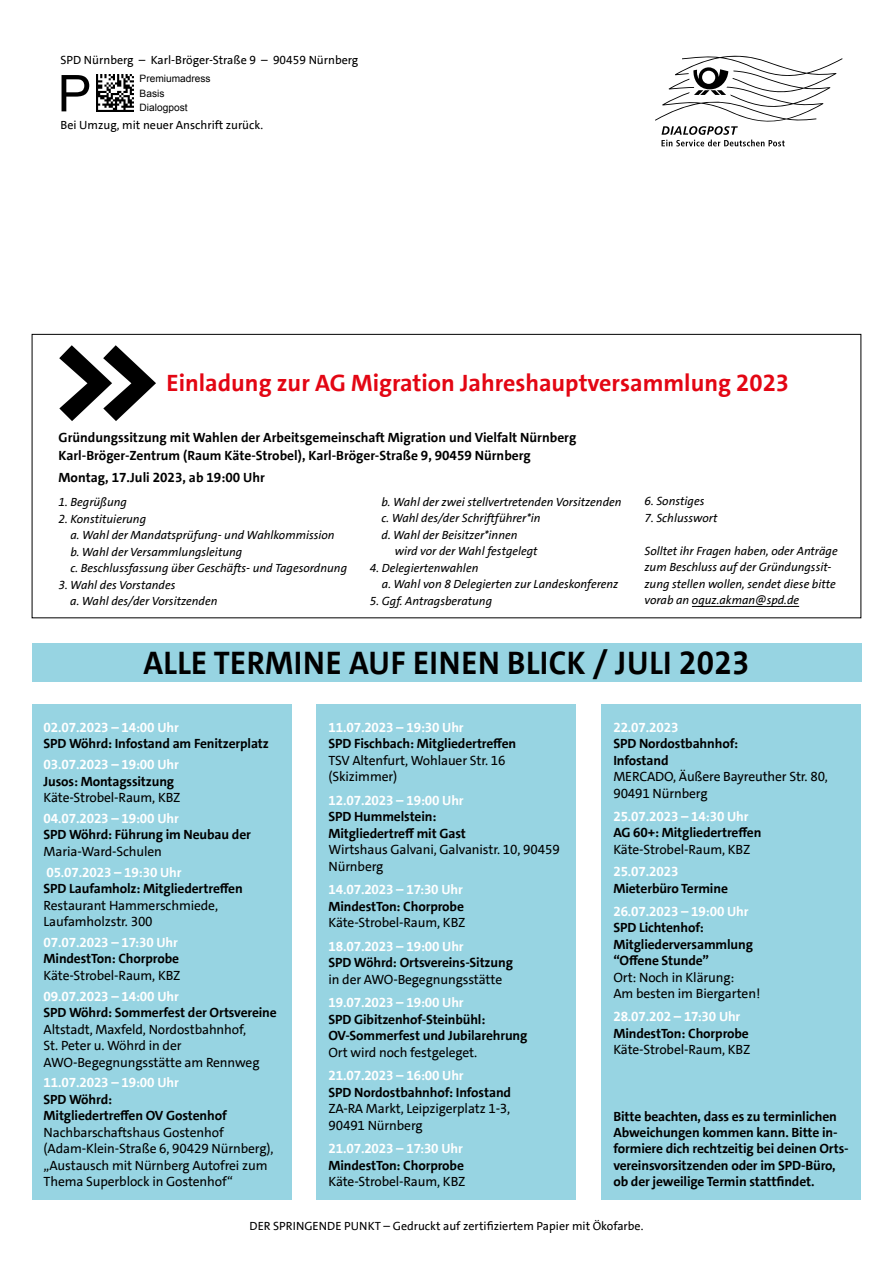
<style>
.page{position:relative;width:893px;height:1263px;background:#fff}
.page>*{position:absolute;margin:0;border:0;box-sizing:border-box;transform-origin:0 0}
.t1{font:800 125.55px "SPD The Sans";color:#000}
.t2{font:50.7px "Arial";color:#000}
.t3{font:700 33px "SPD The Sans";letter-spacing:.01em;color:#000;scale:.95 1}
.t4{font:700 24px "SPD The Sans";color:#e30613}
.t5{font:700 13.5px/16.5px "SPD The Sans";letter-spacing:-.01em;color:#000}
.t6{font:13.5px/16.5px "SPD The Sans";letter-spacing:-.01em;color:#000}
.t7{font:700 13.5px "SPD The Sans";letter-spacing:-.01em;color:#fff}
.t8{font:italic 12px/16.5px "SPD The Sans";color:#000}
.t9{font:12px "SPD The Sans";color:#000}
.t10{font:10.2px/14.7px "Arial";color:#000}
</style>
<div class="page">
<svg style="left:655px;top:55px;width:187px;height:91px"></svg>
<div style="left:32px;top:704px;width:259px;height:495px;background:#97d4e2"></div>
<div style="left:317px;top:704px;width:259px;height:495px;background:#97d4e2"></div>
<div style="left:602px;top:704px;width:259px;height:495px;background:#97d4e2"></div>
<div style="left:32px;top:643px;width:829px;height:38px;background:#97d4e2"></div>
<img style="left:97px;top:75px;width:36px;height:36px">
<hr style="left:692px;top:606px;width:107px;height:1px;background:#000">
<p class="t9" style="left:61px;top:52px;width:299px">SPD Nürnberg – Karl-Bröger-Straße 9 – 90459 Nürnberg</p>
<h2 class="t2" style="left:58px;top:60px;width:35px">P</h2>
<p class="t10" style="left:140px;top:71px;width:73px">Premiumadress<br>Basis<br>Dialogpost</p>
<p class="t9" style="left:61px;top:117px;width:204px">Bei Umzug, mit neuer Anschrift zurück.</p>
<h1 class="t1" style="left:50px;top:298px;width:115px">&gt;&gt;</h1>
<h3 class="t4" style="left:167px;top:367px;width:624px">Einladung zur AG Migration Jahreshauptversammlung 2023</h3>
<p class="t5" style="left:59px;top:428px;width:519px;line-height:18px">Gründungssitzung mit Wahlen der Arbeitsgemeinschaft Migration und Vielfalt Nürnberg<br>Karl-Bröger-Zentrum (Raum Käte-Strobel), Karl-Bröger-Straße 9, 90459 Nürnberg</p>
<p class="t5" style="left:59px;top:470px;width:208px">Montag, 17.Juli 2023, ab 19:00 Uhr</p>
<p class="t8" style="left:59px;top:494px;width:70px">1. Begrüßung</p>
<p class="t8" style="left:70px;top:511px;width:278px;text-indent:-12px">2. Konstituierung<br>a. Wahl der Mandatsprüfung- und Wahlkommission<br>b. Wahl der Versammlungsleitung<br>c. Beschlussfassung über Geschäfts- und Tagesordnung</p>
<p class="t8" style="left:70px;top:577px;width:149px;text-indent:-12px">3. Wahl des Vorstandes<br>a. Wahl des/der Vorsitzenden</p>
<p class="t8" style="left:644px;top:493px;width:61px">6. Sonstiges</p>
<p class="t8" style="left:644px;top:510px;width:75px">7. Schlusswort</p>
<p class="t8" style="left:644px;top:543px;width:195px">Solltet ihr Fragen haben, oder Anträge zum Beschluss auf der Gründungssit&shy;zung stellen wollen, sendet diese bitte vorab an oguz.akman@spd.de</p>
<p class="t8" style="left:382px;top:494px;width:241px">b. Wahl der zwei stellvertretenden Vorsitzenden</p>
<p class="t8" style="left:382px;top:510px;width:161px">c. Wahl des/der Schriftführer*in</p>
<p class="t8" style="left:382px;top:527px;width:137px">d. Wahl der Beisitzer*innen</p>
<p class="t8" style="left:395px;top:543px;width:144px">wird vor der Wahl festgelegt</p>
<p class="t8" style="left:382px;top:560px;width:238px;text-indent:-12px">4. Delegiertenwahlen<br>a. Wahl von 8 Delegierten zur Landeskonferenz</p>
<p class="t8" style="left:370px;top:593px;width:124px">5. Ggf. Antragsberatung</p>
<h3 class="t3" style="left:144px;top:642px;width:639px">ALLE TERMINE AUF EINEN BLICK / JULI 2023</h3>
<p class="t7" style="left:44px;top:719px;width:137px">02.07.2023 – 14:00 Uhr</p>
<p class="t5" style="left:44px;top:736px;width:227px">SPD Wöhrd: Infostand am Fenitzerplatz</p>
<p class="t7" style="left:44px;top:756px;width:137px">03.07.2023 – 19:00 Uhr</p>
<p class="t5" style="left:44px;top:773px;width:132px">Jusos: Montagssitzung</p>
<p class="t6" style="left:44px;top:789px;width:138px">Käte-Strobel-Raum, KBZ</p>
<p class="t7" style="left:44px;top:810px;width:137px">04.07.2023 – 19:00 Uhr</p>
<p class="t5" style="left:44px;top:827px;width:209px">SPD Wöhrd: Führung im Neubau der</p>
<p class="t6" style="left:44px;top:843px;width:120px">Maria-Ward-Schulen</p>
<p class="t7" style="left:46px;top:863px;width:137px">05.07.2023 – 19:30 Uhr</p>
<p class="t5" style="left:44px;top:880px;width:201px">SPD Laufamholz: Mitgliedertreffen</p>
<p class="t6" style="left:44px;top:897px;width:176px">Restaurant Hammerschmiede,<br>Laufamholzstr. 300</p>
<p class="t7" style="left:44px;top:934px;width:136px">07.07.2023 – 17:30 Uhr</p>
<p class="t5" style="left:44px;top:951px;width:137px">MindestTon: Chorprobe</p>
<p class="t6" style="left:44px;top:967px;width:138px">Käte-Strobel-Raum, KBZ</p>
<p class="t7" style="left:44px;top:987px;width:137px">09.07.2023 – 14:00 Uhr</p>
<p class="t5" style="left:44px;top:1004px;width:235px">SPD Wöhrd: Sommerfest der Ortsvereine</p>
<p class="t6" style="left:44px;top:1021px;width:217px">Altstadt, Maxfeld, Nordostbahnhof,<br>St. Peter u. Wöhrd in der<br>AWO-Begegnungsstätte am Rennweg</p>
<p class="t7" style="left:44px;top:1074px;width:137px">11.07.2023 – 19:00 Uhr</p>
<p class="t5" style="left:44px;top:1091px;width:185px">SPD Wöhrd:<br>Mitgliedertreffen OV Gostenhof</p>
<p class="t6" style="left:44px;top:1124px;width:231px">Nachbarschaftshaus Gostenhof (Adam-Klein-Straße 6, 90429 Nürnberg), „Austausch mit Nürnberg Autofrei zum Thema Superblock in Gostenhof“</p>
<p class="t7" style="left:328px;top:718px;width:137px">11.07.2023 – 19:30 Uhr</p>
<p class="t5" style="left:328px;top:735px;width:189px">SPD Fischbach: Mitgliedertreffen</p>
<p class="t6" style="left:328px;top:752px;width:179px">TSV Altenfurt, Wohlauer Str. 16 (Skizimmer)</p>
<p class="t7" style="left:328px;top:791px;width:137px">12.07.2023 – 19:00 Uhr</p>
<p class="t5" style="left:328px;top:808px;width:139px">SPD Hummelstein:<br>Mitgliedertreff mit Gast</p>
<p class="t6" style="left:328px;top:841px;width:233px">Wirtshaus Galvani, Galvanistr. 10, 90459<br>Nürnberg</p>
<p class="t7" style="left:328px;top:881px;width:136px">14.07.2023 – 17:30 Uhr</p>
<p class="t5" style="left:328px;top:898px;width:137px">MindestTon: Chorprobe</p>
<p class="t6" style="left:328px;top:914px;width:138px">Käte-Strobel-Raum, KBZ</p>
<p class="t7" style="left:328px;top:937px;width:137px">18.07.2023 – 19:00 Uhr</p>
<p class="t5" style="left:328px;top:954px;width:186px">SPD Wöhrd: Ortsvereins-Sitzung</p>
<p class="t6" style="left:328px;top:971px;width:175px">in der AWO-Begegnungsstätte</p>
<p class="t7" style="left:328px;top:994px;width:137px">19.07.2023 – 19:00 Uhr</p>
<p class="t5" style="left:328px;top:1011px;width:201px">SPD Gibitzenhof-Steinbühl:<br>OV-Sommerfest und Jubilarehrung</p>
<p class="t6" style="left:328px;top:1044px;width:150px">Ort wird noch festgeleget.</p>
<p class="t7" style="left:328px;top:1067px;width:137px">21.07.2023 – 16:00 Uhr</p>
<p class="t5" style="left:328px;top:1084px;width:184px">SPD Nordostbahnhof: Infostand</p>
<p class="t6" style="left:328px;top:1101px;width:183px">ZA-RA Markt, Leipzigerplatz 1-3,<br>90491 Nürnberg</p>
<p class="t7" style="left:328px;top:1140px;width:136px">21.07.2023 – 17:30 Uhr</p>
<p class="t5" style="left:328px;top:1157px;width:137px">MindestTon: Chorprobe</p>
<p class="t6" style="left:328px;top:1174px;width:138px">Käte-Strobel-Raum, KBZ</p>
<p class="t7" style="left:613px;top:718px;width:67px">22.07.2023</p>
<p class="t5" style="left:613px;top:735px;width:126px">SPD Nordostbahnhof:<br>Infostand</p>
<p class="t6" style="left:613px;top:768px;width:216px">MERCADO, Äußere Bayreuther Str. 80,<br>90491 Nürnberg</p>
<p class="t7" style="left:613px;top:807px;width:137px">25.07.2023 – 14:30 Uhr</p>
<p class="t5" style="left:613px;top:824px;width:149px">AG 60+: Mitgliedertreffen</p>
<p class="t6" style="left:613px;top:841px;width:138px">Käte-Strobel-Raum, KBZ</p>
<p class="t7" style="left:613px;top:863px;width:67px">25.07.2023</p>
<p class="t5" style="left:613px;top:880px;width:116px">Mieterbüro Termine</p>
<p class="t7" style="left:613px;top:903px;width:137px">26.07.2023 – 19:00 Uhr</p>
<p class="t5" style="left:613px;top:920px;width:141px">SPD Lichtenhof:<br>Mitgliederversammlung “Offene Stunde”</p>
<p class="t6" style="left:613px;top:969px;width:148px">Ort: Noch in Klärung:<br>Am besten im Biergarten!</p>
<p class="t7" style="left:613px;top:1008px;width:129px">28.07.202 – 17:30 Uhr</p>
<p class="t5" style="left:613px;top:1025px;width:137px">MindestTon: Chorprobe</p>
<p class="t6" style="left:613px;top:1041px;width:138px">Käte-Strobel-Raum, KBZ</p>
<p class="t5" style="left:613px;top:1109px;width:237px">Bitte beachten, dass es zu terminlichen Abweichungen kommen kann. Bitte in&shy;formiere dich rechtzeitig bei deinen Orts&shy;vereinsvorsitzenden oder im SPD-Büro, ob der jeweilige Termin stattfindet.</p>
<p class="t9" style="left:250px;top:1218px;width:395px">DER SPRINGENDE PUNKT – Gedruckt auf zertifiziertem Papier mit Ökofarbe.</p>
</div>
